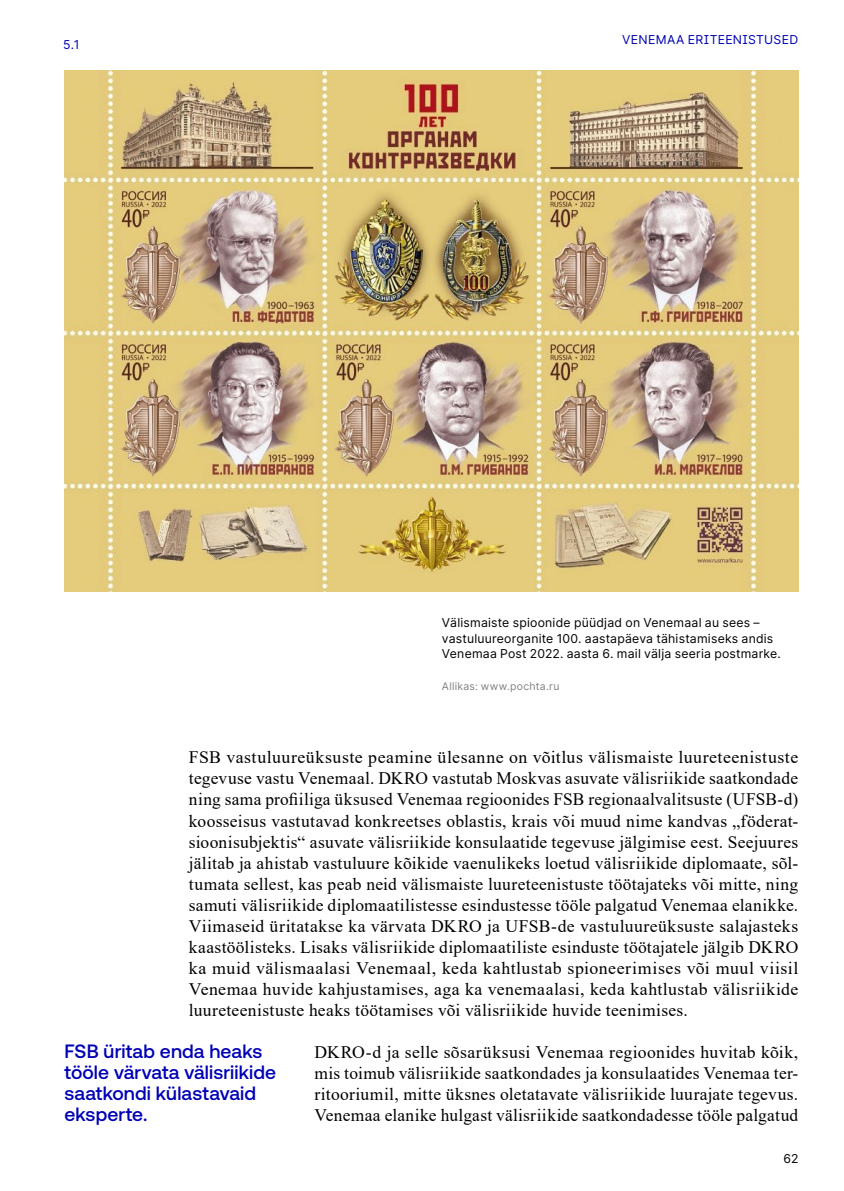
<style>
.page{position:relative;width:844px;height:1191px;background:#fff}
.page>*{position:absolute;margin:0;border:0;box-sizing:border-box;transform-origin:0 0}
.t1{font:500 19.25px/21px "Aeonik";letter-spacing:.005em;color:#0000b4}
.t2{font:17.5px/21px "Times New Roman";letter-spacing:.015em;color:#000;text-align:justify}
.t3{font:12.25px/15.8px "Inter";letter-spacing:.015em;color:#000}
.t4{font:12.25px "Inter";letter-spacing:.025em;color:#0000b4}
.t5{font:10.5px "Inter";letter-spacing:.025em;color:#808285}
</style>
<div class="page">
<img style="left:64px;top:70px;width:734px;height:521px">
<p class="t4" style="left:63px;top:36px;width:18px">5.1</p>
<p class="t4" style="left:622px;top:31px;width:177px">VENEMAA ERITEENISTUSED</p>
<p class="t3" style="left:442px;top:614px;width:340px">Välismaiste spioonide püüdjad on Venemaal au sees – vastuluureorganite 100. aastapäeva tähistamiseks andis<br>Venemaa Post 2022. aasta 6. mail välja seeria postmarke.</p>
<p class="t5" style="left:442px;top:678px;width:119px">Allikas: www.pochta.ru</p>
<p class="t2" style="left:189px;top:746px;width:610px">FSB vastuluureüksuste peamine ülesanne on võitlus välismaiste luureteenistuste tegevuse vastu Venemaal. DKRO vastutab Moskvas asuvate välisriikide saatkondade ning sama profiiliga üksused Venemaa regioonides FSB regionaalvalitsuste (UFSB-d) koosseisus vastutavad konkreetses oblastis, krais või muud nime kandvas „föderat&shy;sioonisubjektis“ asuvate välisriikide konsulaatide tegevuse jälgimise eest. Seejuures jälitab ja ahistab vastuluure kõikide vaenulikeks loetud välisriikide diplomaate, sõl&shy;tumata sellest, kas peab neid välismaiste luureteenistuste töötajateks või mitte, ning samuti välisriikide diplomaatilistesse esindustesse tööle palgatud Venemaa elanikke.<br>Viimaseid üritatakse ka värvata DKRO ja UFSB-de vastuluureüksuste salajasteks kaastöölisteks. Lisaks välisriikide diplomaatiliste esinduste töötajatele jälgib DKRO ka muid välismaalasi Venemaal, keda kahtlustab spioneerimises või muul viisil Venemaa huvide kahjustamises, aga ka venemaalasi, keda kahtlustab välisriikide luureteenistuste heaks töötamises või välisriikide huvide teenimises.</p>
<p class="t2" style="left:314px;top:1040px;width:485px">DKRO-d ja selle sõsarüksusi Venemaa regioonides huvitab kõik, mis toimub välisriikide saatkondades ja konsulaatides Venemaa ter&shy;ritooriumil, mitte üksnes oletatavate välisriikide luurajate tegevus.<br>Venemaa elanike hulgast välisriikide saatkondadesse tööle palgatud</p>
<p class="t1" style="left:64px;top:1040px;width:213px">FSB üritab enda heaks tööle värvata välisriikide saatkondi külastavaid eksperte.</p>
<p class="t3" style="left:783px;top:1150px;width:17px">62</p>
</div>
